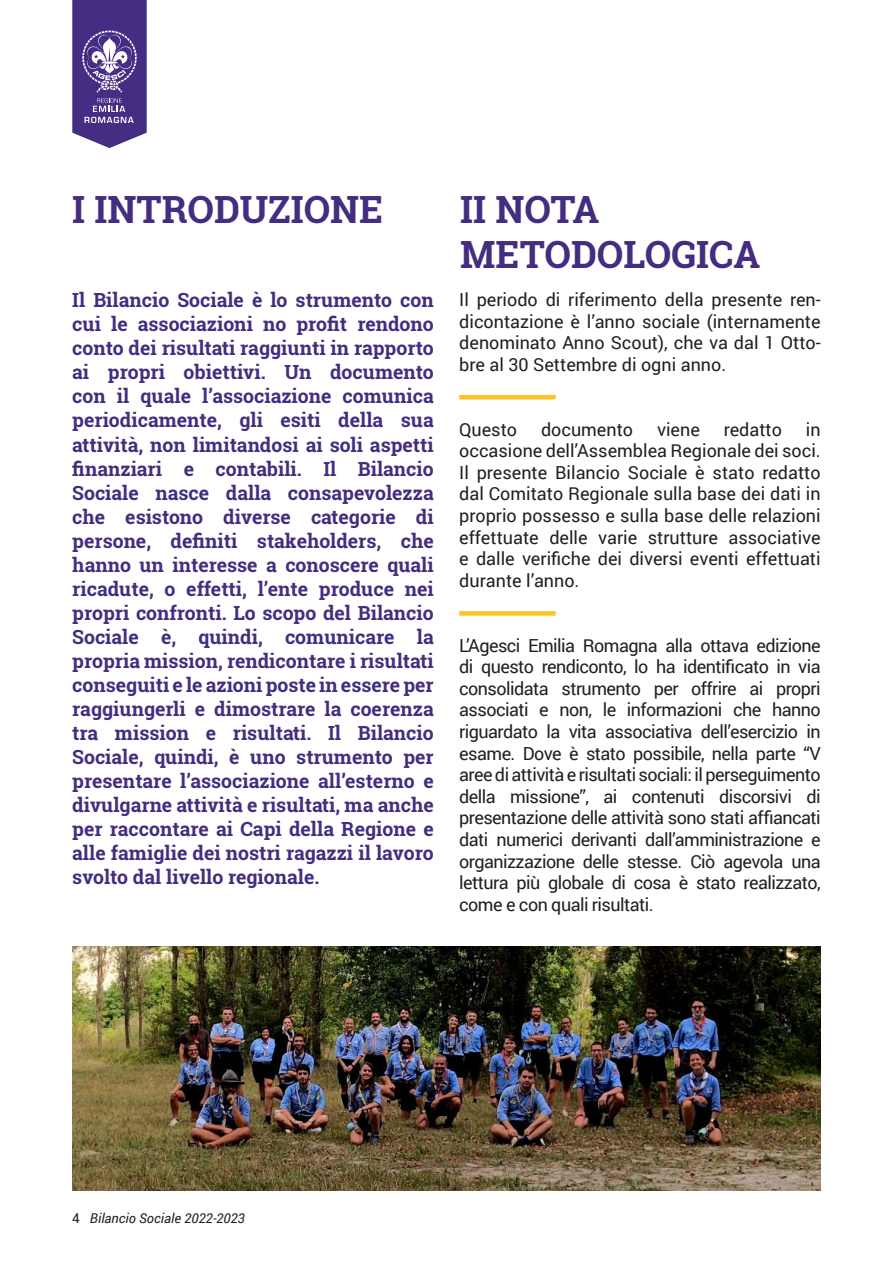
<style>
.page{position:relative;width:893px;height:1263px;background:#fff}
.page>*{position:absolute;margin:0;border:0;box-sizing:border-box;transform-origin:0 0}
.t1{font:700 37.5px "Roboto Slab";color:#442d80}
.t2{font:700 19.5px/24px "Roboto Slab";color:#442d80;text-align:justify}
.t3{font:18px/21.6px "Roboto";color:#231f20;text-align:justify}
.t4{font:italic 13.5px "Roboto";color:#231f20}
.s1{font-style:normal}
</style>
<div class="page">
<svg style="left:72px;top:0;width:75px;height:148px"></svg>
<hr style="left:459px;top:395px;width:97px;height:4px;background:#fcc324">
<div style="left:459px;top:611px;width:97px;height:5px;background:#fcc324"></div>
<img style="left:72px;top:946px;width:749px;height:245px">
<p class="t1" style="left:72px;top:184px;width:312px">I INTRODUZIONE</p>
<p class="t1" style="left:460px;top:184px;width:141px">II NOTA</p>
<p class="t1" style="left:460px;top:229px;width:302px">METODOLOGICA</p>
<p class="t2" style="left:72px;top:288px;width:363px">Il Bilancio Sociale è lo strumento con cui le associazioni no profit rendono conto dei risultati raggiunti in rapporto ai propri obiettivi. Un documento con il quale l’associazione comunica periodicamente, gli esiti della sua attività, non limitandosi ai soli aspetti finanziari e contabili. Il Bilancio Sociale nasce dalla consapevolezza che esistono diverse categorie di persone, definiti stakeholders, che hanno un interesse a conoscere quali ricadute, o effetti, l’ente produce nei propri confronti. Lo scopo del Bilancio Sociale è, quindi, comunicare la propria mission, rendicontare i risultati conseguiti e le azioni poste in essere per raggiungerli e dimostrare la coerenza tra mission e risultati. Il Bilancio Sociale, quindi, è uno strumento per presentare l’associazione all’esterno e divulgarne attività e risultati, ma anche per raccontare ai Capi della Regione e alle famiglie dei nostri ragazzi il lavoro svolto dal livello regionale.</p>
<p class="t3" style="left:459px;top:288px;width:363px">Il periodo di riferimento della presente ren&shy;dicontazione è l’anno sociale (internamente denominato Anno Scout), che va dal 1 Otto&shy;bre al 30 Settembre di ogni anno.</p>
<p class="t3" style="left:459px;top:418px;width:363px;text-indent:347px">in occasione dell’Assemblea Regionale dei soci.<br>Il presente Bilancio Sociale è stato redatto dal Comitato Regionale sulla base dei dati in proprio possesso e sulla base delle relazioni effettuate delle varie strutture associative e dalle verifiche dei diversi eventi effettuati durante l’anno.</p>
<p class="t3" style="left:459px;top:418px;width:59px">Questo</p>
<p class="t3" style="left:541px;top:418px;width:94px">documento</p>
<p class="t3" style="left:657px;top:418px;width:44px">viene</p>
<p class="t3" style="left:724px;top:418px;width:60px">redatto</p>
<p class="t3" style="left:459px;top:634px;width:363px">L’Agesci Emilia Romagna alla ottava edizione di questo rendiconto, lo ha identificato in via consolidata strumento per offrire ai propri associati e non, le informazioni che hanno riguardato la vita associativa dell’esercizio in esame. Dove è stato possibile, nella parte “V aree di attività e risultati sociali: il perseguimento della missione”, ai contenuti discorsivi di presentazione delle attività sono stati affiancati dati numerici derivanti dall’amministrazione e organizzazione delle stesse. Ciò agevola una lettura più globale di cosa è stato realizzato, come e con quali risultati.</p>
<p class="t4" style="left:72px;top:1209px;width:174px"><span class="s1">4</span> Bilancio Sociale 2022-2023</p>
</div>
